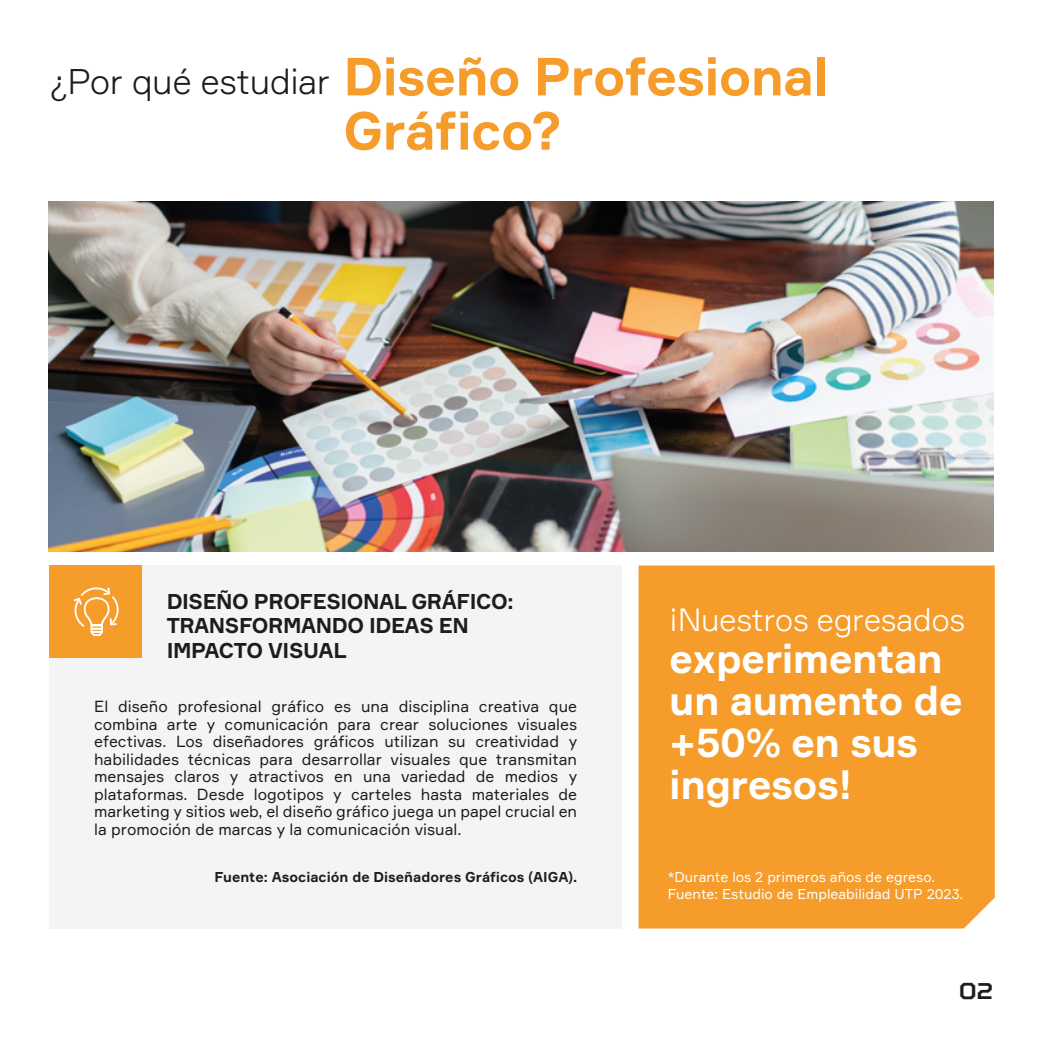
<style>
.page{position:relative;width:1042px;height:1042px;background:#fff}
.page>*{position:absolute;margin:0;border:0;box-sizing:border-box;transform-origin:0 0}
.t1{font:700 52.5px/54.2px "Formular";letter-spacing:-.015em;color:#f59c2b;text-align:center}
.t2{font:700 40.25px/42px "Formular";letter-spacing:-.015em;color:#fff}
.t3{font:300 31.5px "Formular";letter-spacing:-.015em;color:#fff}
.t4{font:700 22.75px "TT Squares";color:#1d1d1b}
.t5{font:700 21px/24.5px "Formular";letter-spacing:-.02em;color:#1d1d1b}
.t6{font:15.75px/17.5px "Formular";color:#1d1d1b;text-align:justify}
.t7{font:14px/17.5px "Formular";color:#fff}
.t8{font:700 14px "Formular";color:#1d1d1b}
.s1{font-weight:300;font-size:35px;color:#1d1d1b}
</style>
<div class="page">
<div style="left:49px;top:565px;width:573px;height:363px;background:#f4f4f4"></div>
<div style="left:638px;top:565px;width:357px;height:363px;background:#f59c2b"></div>
<div style="left:49px;top:565px;width:93px;height:93px;background:#f59c2b"></div>
<img style="left:132px;top:202px;width:862px;height:349px">
<img style="left:48px;top:201px;width:84px;height:435px">
<h1 class="t1" style="left:50px;top:49px;width:780px"><span class="s1">¿Por qué estudiar</span> Diseño Profesional<br>Gráfico?</h1>
<h3 class="t5" style="left:167px;top:588px;width:348px">DISEÑO PROFESIONAL GRÁFICO:<br>TRANSFORMANDO IDEAS EN<br>IMPACTO VISUAL</h3>
<p class="t6" style="left:94px;top:697px;width:484px">El diseño profesional gráfico es una disciplina creativa que combina arte y comunicación para crear soluciones visuales efectivas. Los diseñadores gráficos utilizan su creatividad y habilidades técnicas para desarrollar visuales que transmitan mensajes claros y atractivos en una variedad de medios y plataformas. Desde logotipos y carteles hasta materiales de marketing y sitios web, el diseño gráfico juega un papel crucial en la promoción de marcas y la comunicación visual.</p>
<p class="t8" style="left:214px;top:868px;width:364px">Fuente: Asociación de Diseñadores Gráficos (AIGA).</p>
<h3 class="t3" style="left:669px;top:601px;width:298px">¡Nuestros egresados</h3>
<h2 class="t2" style="left:669px;top:637px;width:295px">experimentan un aumento de +50% en sus ingresos!</h2>
<p class="t7" style="left:668px;top:868px;width:297px">*Durante los 2 primeros años de egreso.<br>Fuente: Estudio de Empleabilidad UTP 2023.</p>
<h3 class="t4" style="left:958px;top:977px;width:36px">02</h3>
</div>
